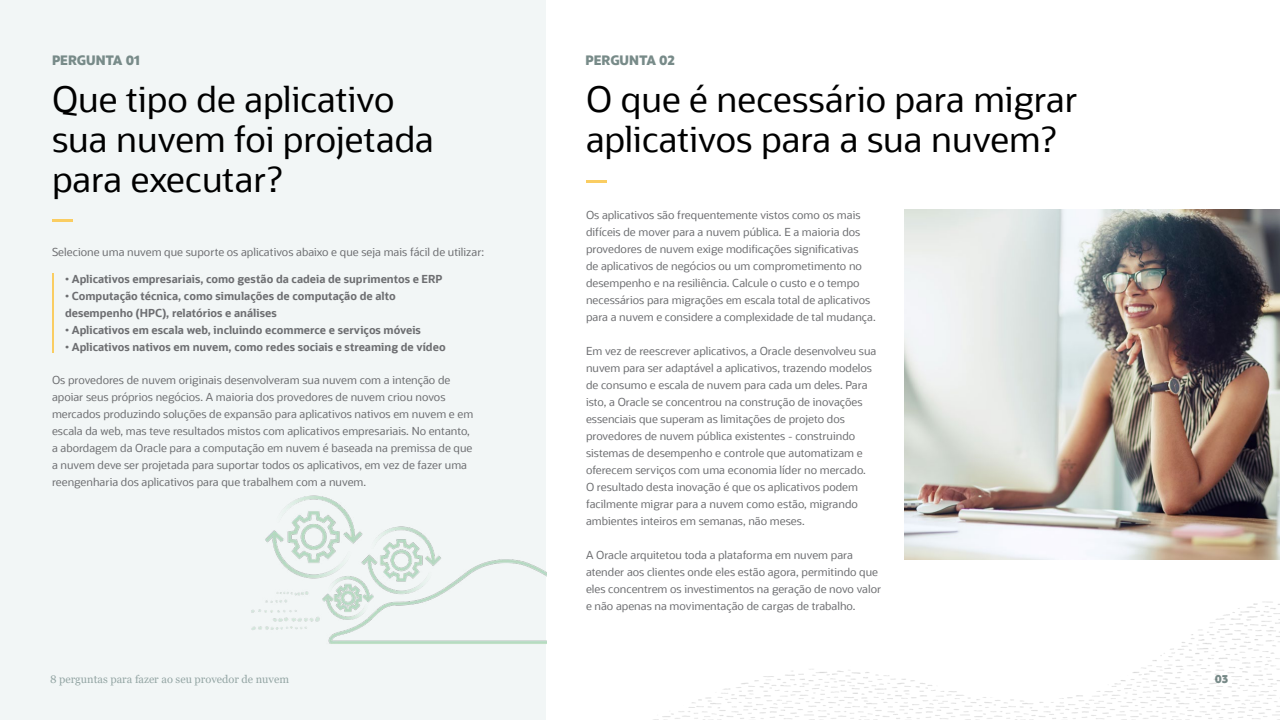
<style>
.page{position:relative;width:1280px;height:720px;background:#fff}
.page>*{position:absolute;margin:0;border:0;box-sizing:border-box;transform-origin:0 0}
.Customer_Header{font:35px/40px "Oracle Sans";color:#000}
.Customer_Header-2{font:800 13px "Oracle Sans";color:#788b89}
.Body_Text{font:11px/17px "Oracle Sans";color:#6d6e71}
.Body_Text-2{font:700 11px/17px "Oracle Sans";color:#6d6e71}
.t1{font:11px "Georgia";color:#788b89}
.t2{font:800 11px "Oracle Sans";color:#788b89}
</style>
<div class="page">
<div style="left:0;top:0;width:546px;height:720px;background:#f2f6f6"></div>
<hr style="left:52px;top:219px;width:21px;height:2px;background:#facd62">
<hr style="left:52px;top:273px;width:2px;height:80px;background:#facd62">
<img style="left:653px;top:601px;width:627px;height:119px">
<hr style="left:586px;top:180px;width:21px;height:3px;background:#facd62">
<img style="left:904px;top:210px;width:376px;height:350px">
<img style="left:251px;top:495px;width:296px;height:149px">
<p class="Customer_Header-2" style="left:52px;top:52px;width:89px">PERGUNTA 01</p>
<p class="Customer_Header" style="left:52px;top:80px;width:383px">Que tipo de aplicativo sua nuvem foi projetada para executar?</p>
<p class="Body_Text" style="left:52px;top:244px;width:434px">Selecione uma nuvem que suporte os aplicativos abaixo e que seja mais fácil de utilizar:</p>
<p class="Body_Text-2" style="left:65px;top:271px;width:379px">• Aplicativos empresariais, como gestão da cadeia de suprimentos e ERP</p>
<p class="Body_Text-2" style="left:65px;top:288px;width:332px">• Computação técnica, como simulações de computação de alto desempenho (HPC), relatórios e análises</p>
<p class="Body_Text-2" style="left:65px;top:322px;width:357px">• Aplicativos em escala web, incluindo ecommerce e serviços móveis</p>
<p class="Body_Text-2" style="left:65px;top:339px;width:382px">• Aplicativos nativos em nuvem, como redes sociais e streaming de vídeo</p>
<p class="Body_Text" style="left:52px;top:371px;width:423px">Os provedores de nuvem originais desenvolveram sua nuvem com a intenção de apoiar seus próprios negócios. A maioria dos provedores de nuvem criou novos mercados produzindo soluções de expansão para aplicativos nativos em nuvem e em escala da web, mas teve resultados mistos com aplicativos empresariais. No entanto, a abordagem da Oracle para a computação em nuvem é baseada na premissa de que a nuvem deve ser projetada para suportar todos os aplicativos, em vez de fazer uma reengenharia dos aplicativos para que trabalhem com a nuvem.</p>
<p class="Customer_Header-2" style="left:586px;top:52px;width:91px">PERGUNTA 02</p>
<p class="Customer_Header" style="left:586px;top:80px;width:493px">O que é necessário para migrar aplicativos para a sua nuvem?</p>
<p class="Body_Text" style="left:586px;top:207px;width:291px">Os aplicativos são frequentemente vistos como os mais difíceis de mover para a nuvem pública. E a maioria dos provedores de nuvem exige modificações significativas<br>de aplicativos de negócios ou um comprometimento no desempenho e na resiliência. Calcule o custo e o tempo necessários para migrações em escala total de aplicativos para a nuvem e considere a complexidade de tal mudança.</p>
<p class="Body_Text" style="left:586px;top:343px;width:292px">Em vez de reescrever aplicativos, a Oracle desenvolveu sua nuvem para ser adaptável a aplicativos, trazendo modelos de consumo e escala de nuvem para cada um deles. Para isto, a Oracle se concentrou na construção de inovações essenciais que superam as limitações de projeto dos provedores de nuvem pública existentes - construindo sistemas de desempenho e controle que automatizam e oferecem serviços com uma economia líder no mercado.<br>O resultado desta inovação é que os aplicativos podem facilmente migrar para a nuvem como estão, migrando ambientes inteiros em semanas, não meses.</p>
<p class="Body_Text" style="left:586px;top:547px;width:297px">A Oracle arquitetou toda a plataforma em nuvem para atender aos clientes onde eles estão agora, permitindo que eles concentrem os investimentos na geração de novo valor e não apenas na movimentação de cargas de trabalho.</p>
<p class="t1" style="left:50px;top:673px;width:241px">8 perguntas para fazer ao seu provedor de nuvem</p>
<p class="t2" style="left:1215px;top:672px;width:15px">03</p>
</div>
